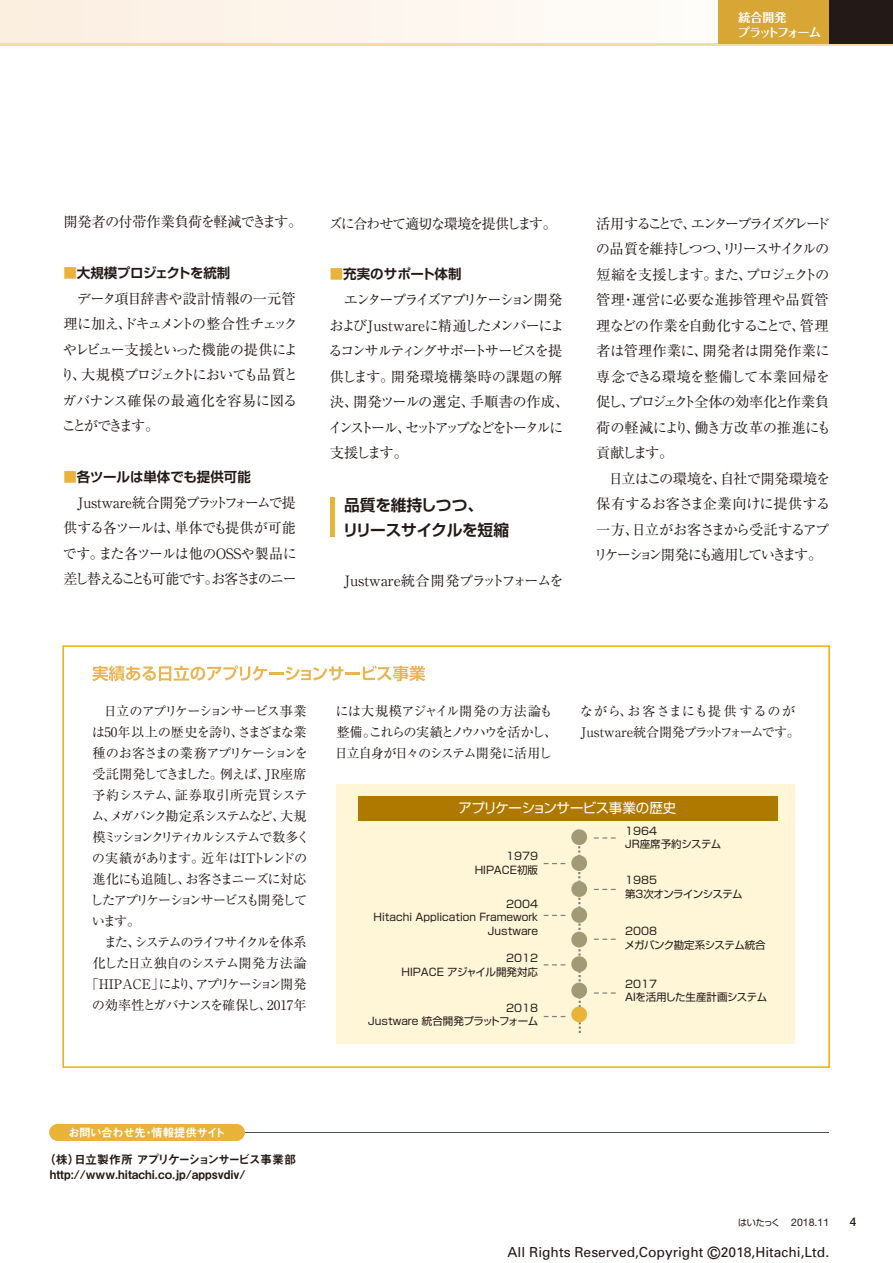
<style>
.page{position:relative;width:893px;height:1263px;background:#fff}
.page>*{position:absolute;margin:0;border:0;box-sizing:border-box;transform-origin:0 0}
.t1{font:15.75px/25.5px "Shin Go Pro De Bold 90 pv RKSJ H";letter-spacing:-.02em;color:#231916}
.t2{font:14.25px/25.5px "Ryumin Pro Regular 90 pv RKSJ H";letter-spacing:-.06em;color:#231916}
.t3{font:14.25px/25.5px "Ryumin Pro Regular 90 pv RKSJ H";letter-spacing:-.08em;color:#231916;text-align:justify}
.t4{font:14.25px/25.5px "Ryumin Pro Regular 90 pv RKSJ H";letter-spacing:-.12em;color:#231916}
.t5{font:14.25px "Ryumin Pro Regular 90 pv RKSJ H";letter-spacing:-.015em;color:#231916}
.t6{font:14.25px "Ryumin Pro Regular 90 pv RKSJ H";letter-spacing:-.05em;color:#231916}
.t7{font:13.8px "Univers";color:#231916}
.t8{font:13.5px "Shin Go Pro De Bold 90 pv RKSJ H";letter-spacing:-.015em;color:#231916}
.t9{font:13.5px "Shin Go Pro Regular 90 pv RKSJ H";letter-spacing:-.03em;color:#fff}
.t10{font:13.2px/21px "Ryumin Pro Regular 90 pv RKSJ H";letter-spacing:-.095em;color:#231916}
.t11{font:13.2px/21px "Ryumin Pro Regular 90 pv RKSJ H";letter-spacing:-.01em;color:#231916}
.t12{font:12px/15px "Midashi Go Pro MB31 90 pv RKSJ H";color:#231916}
.t13{font:12px/15px "Folk Pro Bold 90 pv RKSJ H";letter-spacing:-.085em;color:#fff}
.t14{font:500 12px "Helvetica Neue LT Std";color:#231916}
.t15{font:11.7px "Midashi Go Pro MB31 90 pv RKSJ H";letter-spacing:-.055em;color:#fff}
.t16{font:10.5px/13.5px "Shin Go Pro Regular 90 pv RKSJ H";color:#231916;text-align:right}
.t17{font:10.5px/13.5px "Shin Go Pro Regular 90 pv RKSJ H";letter-spacing:-.02em;color:#231916}
.t18{font:10.5px/13.5px "Shin Go Pro Regular 90 pv RKSJ H";letter-spacing:-.035em;color:#231916}
.t19{font:10.5px/13.5px "Shin Go Pro Regular 90 pv RKSJ H";letter-spacing:-.06em;color:#231916}
.t20{font:10.5px "Helvetica Neue LT Std";color:#231916}
.s1{color:#e9b33a}
.s2{font-family:"Shin Go Pro Regular 90 pv RKSJ H";font-size:9px}
.s3{font-size:16.95px}
</style>
<div class="page">
<hr style="left:156px;top:1132px;width:673px;height:1px;background:#485157">
<div style="left:49px;top:1124px;width:196px;height:17px;background:#e9b33a;border-radius:9px"></div>
<div style="left:330px;top:497px;width:5px;height:40px;background:#e9b33a"></div>
<svg style="left:62px;top:645px;width:768px;height:423px"></svg>
<div style="left:358px;top:796px;width:419px;height:24px;background:#af7900"></div>
<svg style="left:578px;top:846px;width:3px;height:187px"></svg>
<div style="left:571px;top:829px;width:16px;height:16px;background:#a29a74;border-radius:50%"></div>
<svg style="left:594px;top:837px;width:22px;height:2px"></svg>
<div style="left:571px;top:855px;width:16px;height:16px;background:#a29a74;border-radius:50%"></div>
<svg style="left:544px;top:863px;width:21px;height:1px"></svg>
<div style="left:571px;top:881px;width:16px;height:16px;background:#a29a74;border-radius:50%"></div>
<svg style="left:594px;top:889px;width:22px;height:1px"></svg>
<div style="left:571px;top:907px;width:16px;height:16px;background:#a29a74;border-radius:50%"></div>
<svg style="left:544px;top:915px;width:21px;height:1px"></svg>
<div style="left:571px;top:983px;width:16px;height:15px;background:#a29a74;border-radius:50%"></div>
<svg style="left:594px;top:992px;width:22px;height:2px"></svg>
<div style="left:571px;top:1006px;width:16px;height:16px;background:#e9b33a;border-radius:50%"></div>
<svg style="left:544px;top:1016px;width:21px;height:1px"></svg>
<div style="left:571px;top:932px;width:16px;height:15px;background:#a29a74;border-radius:50%"></div>
<svg style="left:594px;top:938px;width:22px;height:2px"></svg>
<div style="left:571px;top:956px;width:16px;height:16px;background:#a29a74;border-radius:50%"></div>
<svg style="left:544px;top:964px;width:21px;height:1px"></svg>
<div style="left:0;top:0;width:893px;height:43px;background:linear-gradient(to bottom,#fdf5ec,#fdf5ec)"></div>
<hr style="left:0;top:43px;width:893px;height:3px;background:#f5daa1">
<div style="left:719px;top:0;width:174px;height:43px;background:#231916"></div>
<div style="left:719px;top:0;width:110px;height:43px;background:#d7a635"></div>
<p class="t13" style="left:738px;top:12px;width:85px">統合開発<br>プラットフォーム</p>
<p class="t6" style="left:63px;top:217px;width:240px">開発者の付帯作業負荷を軽減できます。</p>
<p class="t8" style="left:63px;top:267px;width:168px"><span class="s1">■</span>大規模プロジェクトを統制</p>
<p class="t2" style="left:61px;top:288px;width:239px;text-indent:16px">データ項目辞書や設計情報の一元管理に加え、ドキュメントの整合性チェックやレビュー支援といった機能の提供により、大規模プロジェクトにおいても品質とガバナンス確保の最適化を容易に図ることができます。</p>
<p class="t8" style="left:63px;top:471px;width:189px"><span class="s1">■</span>各ツールは単体でも提供可能</p>
<p class="t3" style="left:63px;top:492px;width:236px;text-indent:15px">Justware統合開発プラットフォームで提供する各ツールは、単体でも提供が可能です。また各ツールは他のOSSや製品に差し替えることも可能です。お客さまのニー</p>
<p class="t3" style="left:329px;top:213px;width:229px">ズに合わせて適切な環境を提供します。</p>
<p class="t8" style="left:330px;top:269px;width:133px"><span class="s1">■</span>充実のサポート体制</p>
<p class="t4" style="left:328px;top:289px;width:243px;text-indent:16px">エンタープライズアプリケーション開発およびJustwareに精通したメンバーによるコンサルティングサポートサービスを提供します。開発環境構築時の課題の解決、開発ツールの選定、手順書の作成、インストール、セットアップなどをトータルに支援します。</p>
<p class="t1" style="left:343px;top:494px;width:168px">品質を維持しつつ、<br>リリースサイクルを短縮</p>
<p class="t5" style="left:344px;top:575px;width:221px">Justware統合開発プラットフォームを</p>
<p class="t2" style="left:596px;top:213px;width:237px">活用することで、エンタープライズグレードの品質を維持しつつ、リリースサイクルの短縮を支援します。また、プロジェクトの管理・運営に必要な進捗管理や品質管理などの作業を自動化することで、管理者は管理作業に、開発者は開発作業に専念できる環境を整備して本業回帰を促し、プロジェクト全体の効率化と作業負荷の軽減により、働き方改革の推進にも貢献します。</p>
<p class="t3" style="left:594px;top:468px;width:238px;text-indent:15px">日立はこの環境を、自社で開発環境を保有するお客さま企業向けに提供する一方、日立がお客さまから受託するアプリケーション開発にも適用していきます。</p>
<p class="t10" style="left:90px;top:702px;width:221px;text-indent:14px">日立のアプリケーションサービス事業は50年以上の歴史を誇り、さまざまな業種のお客さまの業務アプリケーションを受託開発してきました。例えば、JR座席予約システム、証券取引所売買システム、メガバンク勘定系システムなど、大規模ミッションクリティカルシステムで数多くの実績があります。近年はITトレンドの進化にも追随し、お客さまニーズに対応したアプリケーションサービスも開発しています。</p>
<p class="t10" style="left:86px;top:933px;width:222px;text-align:right">また、システムのライフサイクルを体系<br>化した日立独自のシステム開発方法論「HIPACE」により、アプリケーション開発の効率性とガバナンスを確保し、2017年</p>
<p class="t10" style="left:335px;top:702px;width:224px">には大規模アジャイル開発の方法論も整備。これらの実績とノウハウを活かし、日立自身が日々のシステム開発に活用し</p>
<p class="t11" style="left:580px;top:702px;width:222px">ながら、お客さまにも提供するのが<br>Justware統合開発プラットフォームです。</p>
<p class="t9" style="left:459px;top:803px;width:219px">アプリケーションサービス事業の歴史</p>
<p class="t16" style="left:625px;top:825px;width:98px;text-align:left">1964<br>JR座席予約システム</p>
<p class="t16" style="left:475px;top:851px;width:65px">1979<br>HIPACE初版</p>
<p class="t19" style="left:625px;top:875px;width:119px">1985<br>第３次オンラインシステム</p>
<p class="t18" style="left:625px;top:926px;width:143px">2008<br>メガバンク勘定系システム統合</p>
<p class="t17" style="left:625px;top:978px;width:144px">2017<br>AIを活用した生産計画システム</p>
<p class="t16" style="left:374px;top:898px;width:166px">2004<br>Hitachi Application Framework<br>Justware</p>
<p class="t16" style="left:402px;top:953px;width:138px">2012<br>HIPACE アジャイル開発対応</p>
<p class="t16" style="left:368px;top:1002px;width:172px">2018<br>Justware 統合開発プラットフォーム</p>
<p class="t15" style="left:68px;top:1128px;width:159px">お問い合わせ先・情報提供サイト</p>
<p class="t12" style="left:50px;top:1154px;width:248px;text-indent:-6px">（株）日立製作所 アプリケーションサービス事業部http://www.hitachi.co.jp/appsvdiv/</p>
<p class="t20" style="left:738px;top:1217px;width:93px"><span class="s2">はいたっく</span> 2018.11</p>
<p class="t14" style="left:850px;top:1215px;width:8px">4</p>
<p class="t7" style="left:508px;top:1247px;width:323px">All Rights Reserved,Copyright <span class="s3">©</span>2018,Hitachi,Ltd.</p>
</div>
